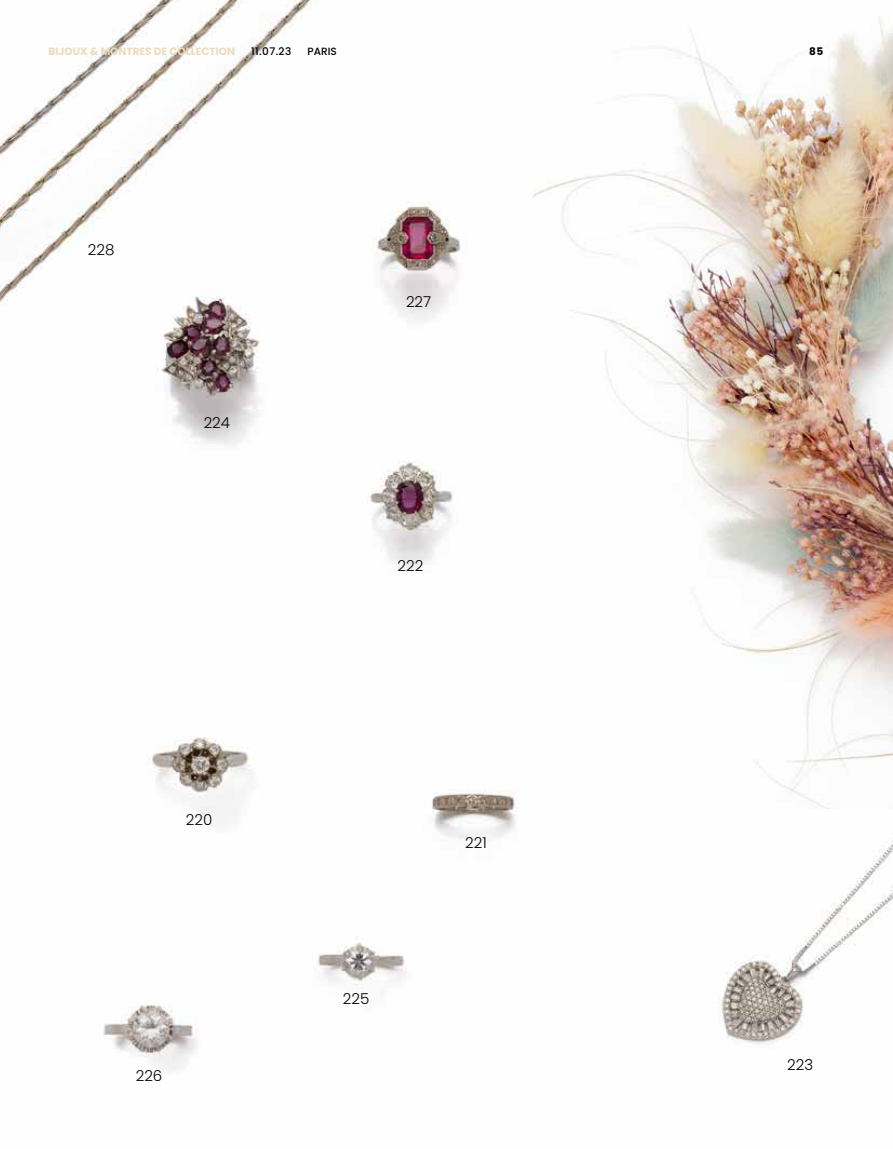
<style>
.page{position:relative;width:893px;height:1149px;background:#fff}
.page>*{position:absolute;margin:0;border:0;box-sizing:border-box;transform-origin:0 0}
.t1{font:300 15px "Poppins";color:#000}
.t2{font:700 10.5px "Poppins";color:#ecdbbd}
.t3{font:500 10.5px "Poppins";color:#000}
.t4{font:700 10.5px "Poppins";color:#000}
</style>
<div class="page">
<img style="left:0;top:0;width:892px;height:1071px">
<img style="left:533px;top:0;width:359px;height:809px">
<p class="t2" style="left:49px;top:45px;width:188px">BIJOUX &amp; MONTRES DE COLLECTION</p>
<p class="t3" style="left:251px;top:45px;width:42px">11.07.23</p>
<p class="t3" style="left:307px;top:45px;width:31px">PARIS</p>
<p class="t4" style="left:809px;top:45px;width:16px">85</p>
<p class="t1" style="left:88px;top:241px;width:28px">228</p>
<p class="t1" style="left:204px;top:414px;width:28px">224</p>
<p class="t1" style="left:186px;top:810px;width:28px">220</p>
<p class="t1" style="left:136px;top:1067px;width:28px">226</p>
<p class="t1" style="left:406px;top:293px;width:27px">227</p>
<p class="t1" style="left:397px;top:557px;width:27px">222</p>
<p class="t1" style="left:343px;top:990px;width:28px">225</p>
<p class="t1" style="left:465px;top:833px;width:23px">221</p>
<p class="t1" style="left:787px;top:1056px;width:27px">223</p>
</div>
